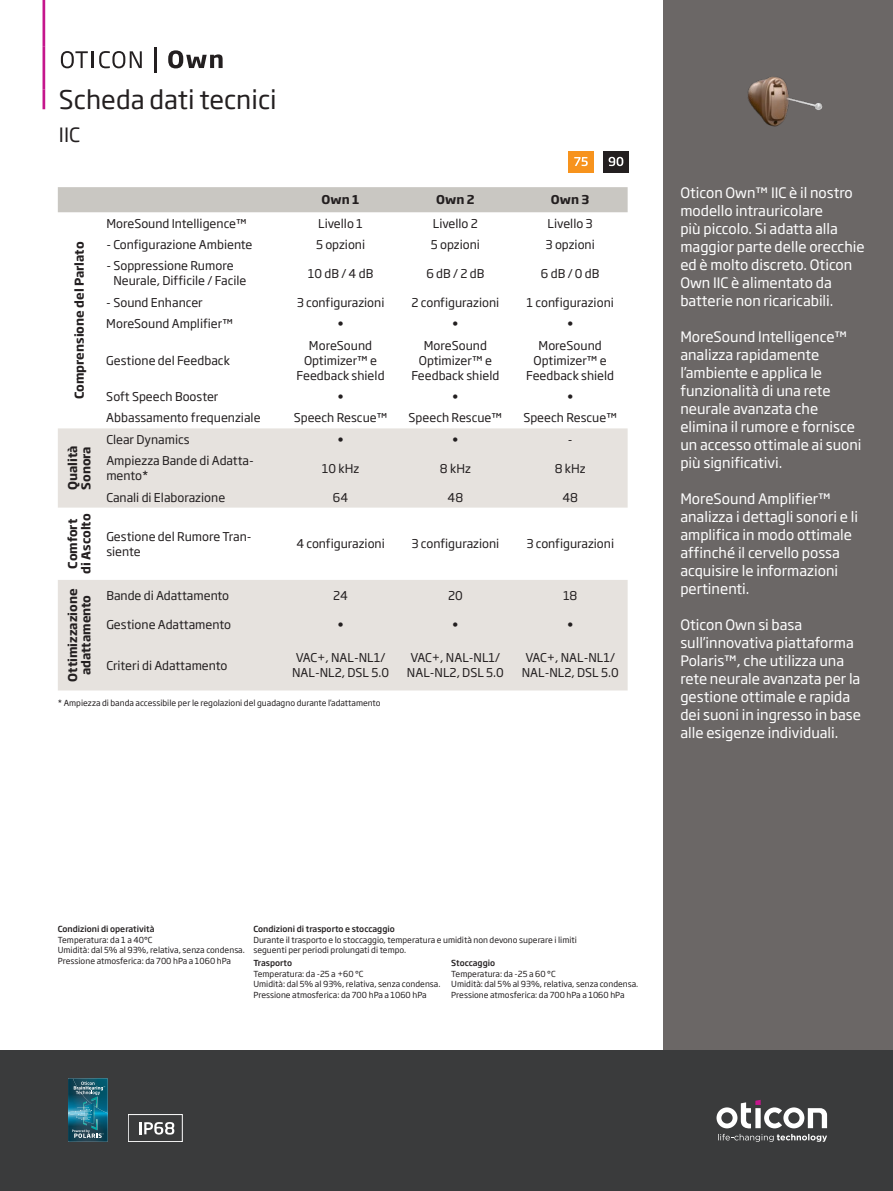
<style>
.page{position:relative;width:893px;height:1191px;background:#fff}
.page>*{position:absolute;margin:0;border:0;box-sizing:border-box;transform-origin:0 0}
.t1{font:25.5px "Soho Gothic Pro";color:#231f20}
.t2{font:19.5px "Soho Gothic Pro";color:#231f20}
.t3{font:14.25px/18px "Soho Gothic Pro";color:#fff}
.t4{font:12px/15px "Soho Gothic Pro";color:#231f20;text-align:center}
.t5{font:700 12px/13.5px "Soho Gothic Pro";color:#231f20;text-align:center}
.t6{font:8.25px/10.5px "Soho Gothic Pro";color:#231f20}
.t7{font:500 8.25px "Soho Gothic Pro";color:#231f20}
</style>
<div class="page">
<div style="left:663px;top:0;width:230px;height:1191px;background:#6b6766"></div>
<div style="left:0;top:1050px;width:893px;height:141px;background:#3a3b3c"></div>
<img style="left:69px;top:1141px;width:38px;height:1px">
<img style="left:68px;top:1137px;width:40px;height:4px">
<svg style="left:68px;top:1078px;width:40px;height:59px"></svg>
<svg style="left:716px;top:1099px;width:111px;height:42px"></svg>
<hr style="left:43px;top:0;width:2px;height:47px;background:#c5168c">
<hr style="left:43px;top:47px;width:2px;height:42px;background:#c5168c">
<hr style="left:43px;top:89px;width:2px;height:20px;background:#c5168c">
<svg style="left:61px;top:51px;width:81px;height:17px"></svg>
<hr style="left:155px;top:47px;width:2px;height:25px;background:#231f20">
<svg style="left:168px;top:50px;width:55px;height:18px"></svg>
<div style="left:58px;top:187px;width:570px;height:25px;background:#c9c7c2"></div>
<svg style="left:58px;top:428px;width:570px;height:262px;fill:#e6e2de"></svg>
<div style="left:128px;top:1114px;width:55px;height:27px;border:1px solid #fff"></div>
<svg style="left:139px;top:1122px;width:35px;height:12px"></svg>
<div style="left:603px;top:151px;width:26px;height:21px;background:#231f20"></div>
<svg style="left:609px;top:157px;width:14px;height:9px"></svg>
<div style="left:568px;top:151px;width:26px;height:21px;background:#f7931d"></div>
<svg style="left:574px;top:157px;width:14px;height:9px"></svg>
<img style="left:748px;top:77px;width:75px;height:50px">
<h1 class="t1" style="left:59px;top:80px;width:219px">Scheda dati tecnici</h1>
<h2 class="t2" style="left:59px;top:119px;width:23px">IIC</h2>
<p class="t5" style="left:322px;top:192px;width:39px">Own 1</p>
<p class="t5" style="left:436px;top:192px;width:40px">Own 2</p>
<p class="t5" style="left:551px;top:192px;width:40px">Own 3</p>
<p class="t5" style="left:72px;top:399px;width:159px;rotate:-90deg">Comprensione del Parlato</p>
<p class="t5" style="left:65px;top:490px;width:46px;text-align:left;rotate:-90deg">Qualità<br>Sonora</p>
<p class="t5" style="left:65px;top:574px;width:62px;rotate:-90deg">Comfort di Ascolto</p>
<p class="t4" style="left:106px;top:215px;width:142px">MoreSound Intelligence™</p>
<p class="t4" style="left:318px;top:215px;width:46px">Livello 1</p>
<p class="t4" style="left:433px;top:215px;width:47px">Livello 2</p>
<p class="t4" style="left:548px;top:215px;width:47px">Livello 3</p>
<p class="t4" style="left:106px;top:236px;width:148px">- Configurazione Ambiente</p>
<p class="t4" style="left:316px;top:236px;width:51px">5 opzioni</p>
<p class="t4" style="left:431px;top:236px;width:51px">5 opzioni</p>
<p class="t4" style="left:546px;top:236px;width:51px">3 opzioni</p>
<p class="t4" style="left:113px;top:258px;width:135px;text-align:left;text-indent:-7px">- Soppressione Rumore<br>Neurale, Difficile / Facile</p>
<p class="t4" style="left:308px;top:265px;width:67px">10 dB / 4 dB</p>
<p class="t4" style="left:426px;top:265px;width:59px">6 dB / 2 dB</p>
<p class="t4" style="left:541px;top:265px;width:60px">6 dB / 0 dB</p>
<p class="t4" style="left:106px;top:294px;width:98px">- Sound Enhancer</p>
<p class="t4" style="left:297px;top:294px;width:89px">3 configurazioni</p>
<p class="t4" style="left:411px;top:294px;width:89px">2 configurazioni</p>
<p class="t4" style="left:526px;top:294px;width:89px">1 configurazioni</p>
<p class="t4" style="left:106px;top:316px;width:128px">MoreSound Amplifier™</p>
<p class="t4" style="left:337px;top:316px;width:8px">•</p>
<p class="t4" style="left:452px;top:316px;width:8px">•</p>
<p class="t4" style="left:567px;top:316px;width:8px">•</p>
<p class="t4" style="left:106px;top:352px;width:125px">Gestione del Feedback</p>
<p class="t4" style="left:297px;top:337px;width:90px">MoreSound<br>Optimizer™ e<br>Feedback shield</p>
<p class="t4" style="left:411px;top:337px;width:90px">MoreSound<br>Optimizer™ e<br>Feedback shield</p>
<p class="t4" style="left:526px;top:337px;width:90px">MoreSound<br>Optimizer™ e<br>Feedback shield</p>
<p class="t4" style="left:106px;top:388px;width:114px">Soft Speech Booster</p>
<p class="t4" style="left:337px;top:388px;width:8px">•</p>
<p class="t4" style="left:452px;top:388px;width:8px">•</p>
<p class="t4" style="left:567px;top:388px;width:8px">•</p>
<p class="t4" style="left:106px;top:410px;width:156px">Abbassamento frequenziale</p>
<p class="t4" style="left:294px;top:410px;width:95px">Speech Rescue™</p>
<p class="t4" style="left:409px;top:410px;width:95px">Speech Rescue™</p>
<p class="t4" style="left:523px;top:410px;width:95px">Speech Rescue™</p>
<p class="t4" style="left:106px;top:431px;width:85px">Clear Dynamics</p>
<p class="t4" style="left:337px;top:431px;width:8px">•</p>
<p class="t4" style="left:452px;top:431px;width:8px">•</p>
<p class="t4" style="left:568px;top:431px;width:6px">-</p>
<p class="t4" style="left:106px;top:452px;width:149px;text-align:left">Ampiezza Bande di Adatta&shy;mento*</p>
<p class="t4" style="left:322px;top:460px;width:39px">10 kHz</p>
<p class="t4" style="left:440px;top:460px;width:32px">8 kHz</p>
<p class="t4" style="left:555px;top:460px;width:32px">8 kHz</p>
<p class="t4" style="left:106px;top:489px;width:120px">Canali di Elaborazione</p>
<p class="t4" style="left:333px;top:489px;width:17px">64</p>
<p class="t4" style="left:448px;top:489px;width:17px">48</p>
<p class="t4" style="left:562px;top:489px;width:17px">48</p>
<p class="t4" style="left:106px;top:528px;width:147px;text-align:left">Gestione del Rumore Tran&shy;siente</p>
<p class="t4" style="left:296px;top:536px;width:90px">4 configurazioni</p>
<p class="t4" style="left:411px;top:536px;width:89px">3 configurazioni</p>
<p class="t4" style="left:526px;top:536px;width:89px">3 configurazioni</p>
<p class="t5" style="left:65px;top:682px;width:95px;rotate:-90deg">Ottimizzazione adattamento</p>
<p class="t4" style="left:106px;top:587px;width:124px">Bande di Adattamento</p>
<p class="t4" style="left:333px;top:587px;width:16px">24</p>
<p class="t4" style="left:448px;top:587px;width:16px">20</p>
<p class="t4" style="left:563px;top:587px;width:16px">18</p>
<p class="t4" style="left:106px;top:617px;width:126px">Gestione Adattamento</p>
<p class="t4" style="left:337px;top:617px;width:8px">•</p>
<p class="t4" style="left:452px;top:617px;width:8px">•</p>
<p class="t4" style="left:567px;top:617px;width:8px">•</p>
<p class="t4" style="left:106px;top:657px;width:123px">Criteri di Adattamento</p>
<p class="t4" style="left:292px;top:649px;width:98px">VAC+, NAL-NL1/<br>NAL-NL2, DSL 5.0</p>
<p class="t4" style="left:407px;top:649px;width:98px">VAC+, NAL-NL1/<br>NAL-NL2, DSL 5.0</p>
<p class="t4" style="left:522px;top:649px;width:98px">VAC+, NAL-NL1/<br>NAL-NL2, DSL 5.0</p>
<p class="t6" style="left:58px;top:697px;width:324px">* Ampiezza di banda accessibile per le regolazioni del guadagno durante l’adattamento</p>
<p class="t3" style="left:680px;top:183px;width:186px">Oticon Own™ IIC è il nostro modello intrauricolare<br>più piccolo. Si adatta alla maggior parte delle orecchie ed è molto discreto. Oticon<br>Own IIC è alimentato da batterie non ricaricabili.</p>
<p class="t3" style="left:680px;top:327px;width:183px">MoreSound Intelligence™ analizza rapidamente l’ambiente e applica le funzionalità di una rete neurale avanzata che elimina il rumore e fornisce un accesso ottimale ai suoni più significativi.</p>
<p class="t3" style="left:680px;top:489px;width:179px">MoreSound Amplifier™ analizza i dettagli sonori e li amplifica in modo ottimale affinché il cervello possa acquisire le informazioni pertinenti.</p>
<p class="t3" style="left:680px;top:615px;width:182px">Oticon Own si basa sull’innovativa piattaforma<br>Polaris™, che utilizza una rete neurale avanzata per la gestione ottimale e rapida dei suoni in ingresso in base alle esigenze individuali.</p>
<p class="t7" style="left:58px;top:922px;width:98px">Condizioni di operatività</p>
<p class="t6" style="left:58px;top:934px;width:189px">Temperatura: da 1 a 40°C<br>Umidità: dal 5% al 93%, relativa, senza condensa.<br>Pressione atmosferica: da 700 hPa a 1060 hPa</p>
<p class="t7" style="left:253px;top:922px;width:143px">Condizioni di trasporto e stoccaggio</p>
<p class="t6" style="left:253px;top:934px;width:325px">Durante il trasporto e lo stoccaggio, temperatura e umidità non devono superare i limiti seguenti per periodi prolungati di tempo.</p>
<p class="t7" style="left:253px;top:956px;width:40px">Trasporto</p>
<p class="t6" style="left:253px;top:968px;width:189px">Temperatura: da -25 a +60 °C<br>Umidità: dal 5% al 93%, relativa, senza condensa.<br>Pressione atmosferica: da 700 hPa a 1060 hPa</p>
<p class="t7" style="left:451px;top:956px;width:45px">Stoccaggio</p>
<p class="t6" style="left:451px;top:968px;width:189px">Temperatura: da -25 a 60 °C<br>Umidità: dal 5% al 93%, relativa, senza condensa.<br>Pressione atmosferica: da 700 hPa a 1060 hPa</p>
</div>
